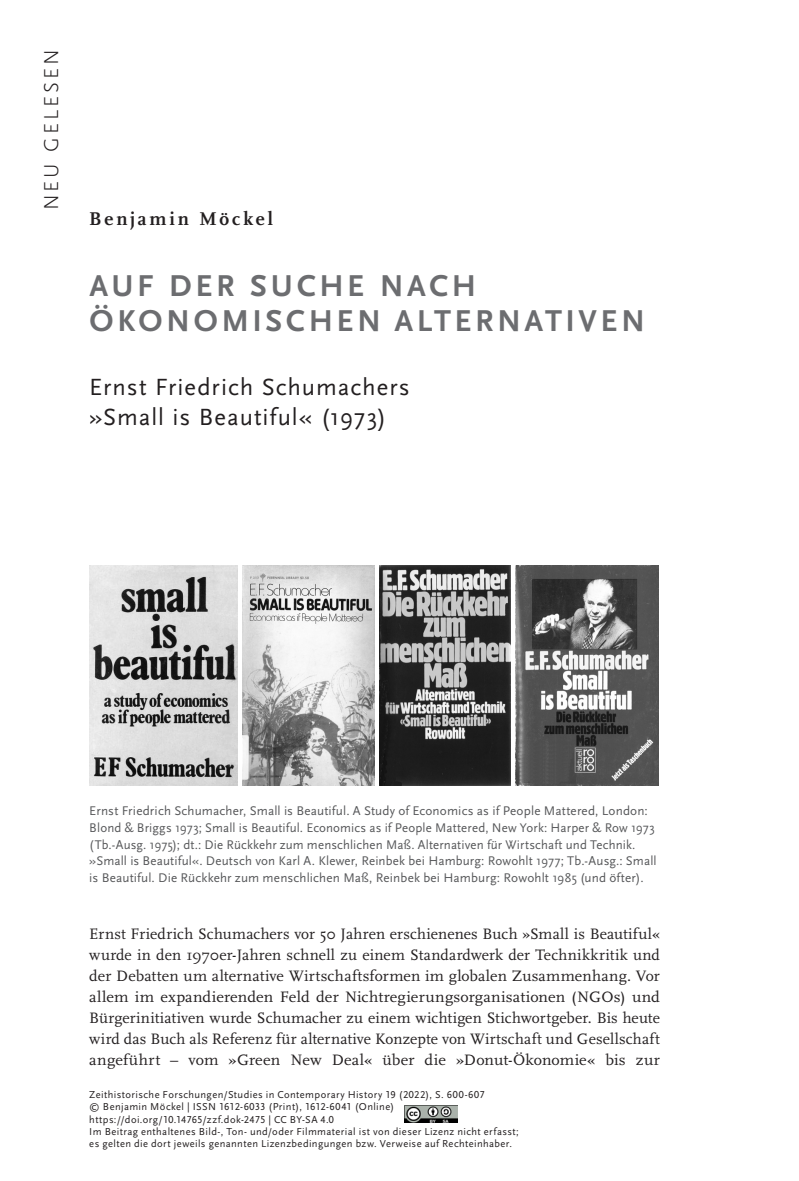
<style>
.page{position:relative;width:799px;height:1181px;background:#fff}
.page>*{position:absolute;margin:0;border:0;box-sizing:border-box;transform-origin:0 0}
._3__Überschrift{font:700 31.5px "Scala Sans Pro";letter-spacing:.115em;color:#6c6d70}
._4__Untertitel__Über{font:24.5px "Scala Sans Pro";letter-spacing:.04em;color:#231f20}
._1__Kolumnentitel{font:300 21px "Scala Sans Pro";letter-spacing:.135em;color:#231f20}
._2__Autor__Überschri{font:700 19.25px "Scala Pro";letter-spacing:.15em;color:#231f20}
._6__1__Fließtext_ohn{font:15.75px/21px "Scala Pro";letter-spacing:.01em;color:#231f20;text-align:justify}
._7__Bildunterschrift{font:13.12px/16.6px "Scala Sans Pro";letter-spacing:.01em;color:#57585a}
._11__Fußzeile__Herau{font:10.5px/12.2px "Scala Sans Pro";letter-spacing:.035em;color:#231f20}
</style>
<div class="page">
<img style="left:405px;top:1105px;width:52px;height:18px">
<img style="left:89px;top:566px;width:148px;height:219px">
<img style="left:243px;top:566px;width:131px;height:219px">
<img style="left:379px;top:566px;width:132px;height:219px">
<img style="left:516px;top:566px;width:142px;height:219px">
<p class="_1__Kolumnentitel" style="left:39px;top:210px;width:162px;rotate:-90deg">NEU GELESEN</p>
<p class="_2__Autor__Überschri" style="left:89px;top:208px;width:185px">Benjamin Möckel</p>
<p class="_3__Überschrift" style="left:89px;top:268px;width:388px">AUF DER SUCHE NACH</p>
<p class="_3__Überschrift" style="left:89px;top:303px;width:557px">ÖKONOMISCHEN ALTERNATIVEN</p>
<p class="_4__Untertitel__Über" style="left:89px;top:373px;width:322px">Ernst Friedrich Schumachers</p>
<p class="_4__Untertitel__Über" style="left:89px;top:403px;width:298px">»Small is Beautiful« (1973)</p>
<p class="_7__Bildunterschrift" style="left:89px;top:803px;width:569px">Ernst Friedrich Schumacher, Small is Beautiful. A Study of Economics as if People Mattered, London:<br>Blond &amp; Briggs 1973; Small is Beautiful. Economics as if People Mattered, New York: Harper &amp; Row 1973 (Tb.-Ausg. 1975); dt.: Die Rückkehr zum menschlichen Maß. Alternativen für Wirtschaft und Technik. »Small is Beautiful«. Deutsch von Karl A. Klewer, Reinbek bei Hamburg: Rowohlt 1977; Tb.-Ausg.: Small is Beautiful. Die Rückkehr zum menschlichen Maß, Reinbek bei Hamburg: Rowohlt 1985 (und öfter).</p>
<p class="_6__1__Fließtext_ohn" style="left:89px;top:923px;width:572px">Ernst Friedrich Schumachers vor 50 Jahren erschienenes Buch »Small is Beautiful« wurde in den 1970er-Jahren schnell zu einem Standardwerk der Technikkritik und der Debatten um alternative Wirtschaftsformen im globalen Zusammenhang. Vor allem im expandierenden Feld der Nichtregierungsorganisationen (NGOs) und Bürgerinitiativen wurde Schumacher zu einem wichtigen Stichwortgeber. Bis heute wird das Buch als Referenz für alternative Konzepte von Wirtschaft und Gesellschaft angeführt – vom »Green New Deal« über die »Donut-Ökonomie« bis zur</p>
<p class="_11__Fußzeile__Herau" style="left:89px;top:1088px;width:397px">Zeithistorische Forschungen/Studies in Contemporary History 19 (2022), S. 600-607</p>
<p class="_11__Fußzeile__Herau" style="left:89px;top:1101px;width:306px">© Benjamin Möckel | ISSN 1612-6033 (Print), 1612-6041 (Online)</p>
<p class="_11__Fußzeile__Herau" style="left:89px;top:1113px;width:246px">https://doi.org/10.14765/zzf.dok-2475 | CC BY-SA 4.0</p>
<p class="_11__Fußzeile__Herau" style="left:89px;top:1125px;width:431px">Im Beitrag enthaltenes Bild-, Ton- und/oder Filmmaterial ist von dieser Lizenz nicht erfasst; es gelten die dort jeweils genannten Lizenzbedingungen bzw. Verweise auf Rechteinhaber.</p>
</div>
